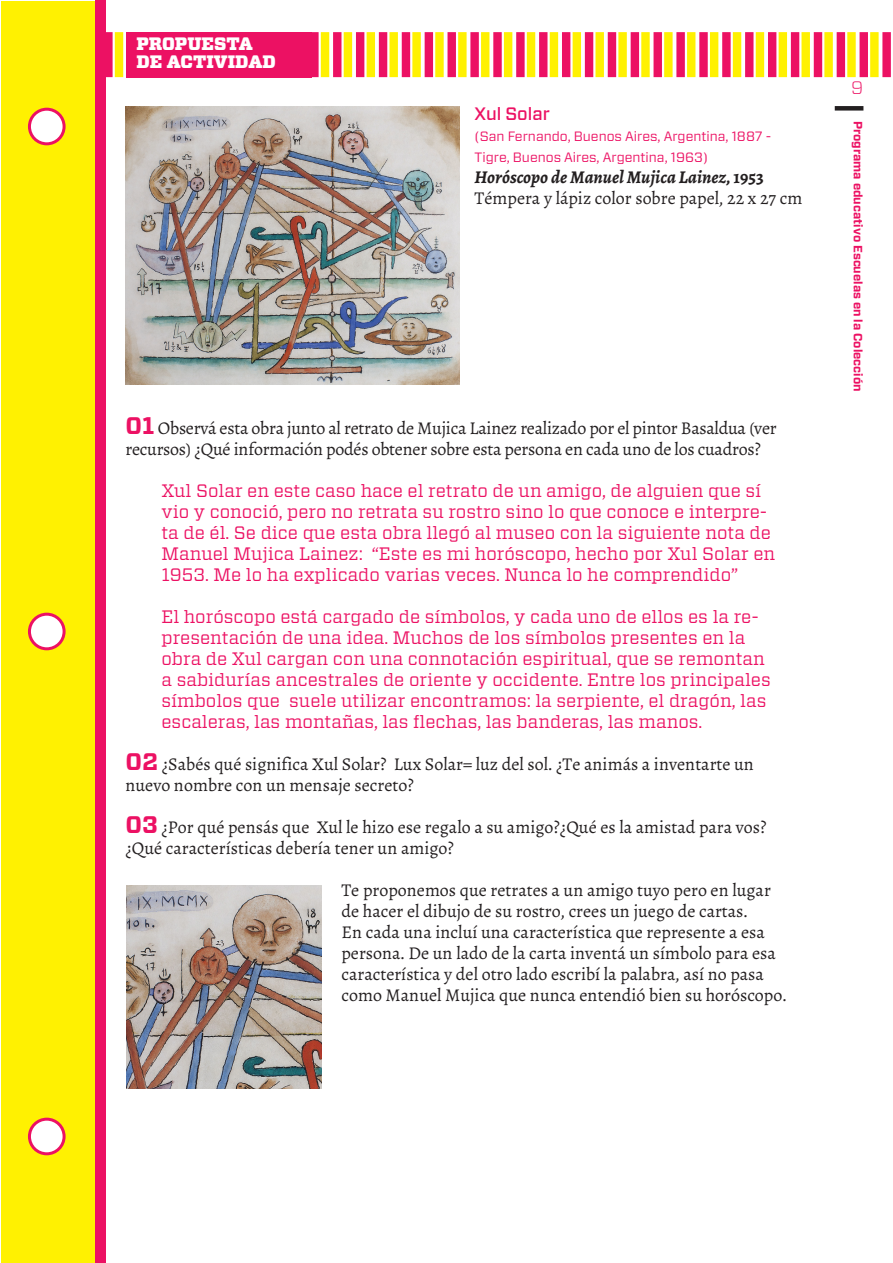
<style>
.page{position:relative;width:893px;height:1263px;background:#fff}
.page>*{position:absolute;margin:0;border:0;box-sizing:border-box;transform-origin:0 0}
.t1{font:18px/21px "Alegreya";color:#231f20}
.t2{font:18px/21px "Vitesse";color:#ec1163}
.t3{font:900 18px/18px "Vitesse";color:#fff}
.t4{font:500 18px "Vitesse Sans";color:#ec1163}
.t5{font:300 18px "Vitesse";color:#ec1163}
.t6{font:13.5px/21px "Vitesse Sans";color:#ec1163}
.t7{font:700 12px "Vitesse Sans";color:#ec1163}
.s1{font-weight:700;font-style:italic}
.s2{font-weight:700}
.s3{font-family:"Vitesse";font-weight:700;font-size:24px;color:#ec1163}
</style>
<div class="page">
<div style="left:115px;top:32px;width:8px;height:45px;background:#fff101"></div>
<div style="left:321px;top:32px;width:8px;height:45px;background:#fff101"></div>
<div style="left:344px;top:32px;width:8px;height:45px;background:#fff101"></div>
<div style="left:367px;top:32px;width:8px;height:45px;background:#fff101"></div>
<div style="left:389px;top:32px;width:9px;height:45px;background:#fff101"></div>
<div style="left:412px;top:32px;width:9px;height:45px;background:#fff101"></div>
<div style="left:435px;top:32px;width:9px;height:45px;background:#fff101"></div>
<div style="left:458px;top:32px;width:9px;height:45px;background:#fff101"></div>
<div style="left:481px;top:32px;width:8px;height:45px;background:#fff101"></div>
<div style="left:504px;top:32px;width:8px;height:45px;background:#fff101"></div>
<div style="left:527px;top:32px;width:8px;height:45px;background:#fff101"></div>
<div style="left:550px;top:32px;width:8px;height:45px;background:#fff101"></div>
<div style="left:573px;top:32px;width:8px;height:45px;background:#fff101"></div>
<div style="left:595px;top:32px;width:9px;height:45px;background:#fff101"></div>
<div style="left:618px;top:32px;width:9px;height:45px;background:#fff101"></div>
<div style="left:641px;top:32px;width:9px;height:45px;background:#fff101"></div>
<div style="left:664px;top:32px;width:9px;height:45px;background:#fff101"></div>
<div style="left:687px;top:32px;width:8px;height:45px;background:#fff101"></div>
<div style="left:710px;top:32px;width:8px;height:45px;background:#fff101"></div>
<div style="left:733px;top:32px;width:8px;height:45px;background:#fff101"></div>
<div style="left:756px;top:32px;width:8px;height:45px;background:#fff101"></div>
<div style="left:779px;top:32px;width:8px;height:45px;background:#fff101"></div>
<div style="left:801px;top:32px;width:9px;height:45px;background:#fff101"></div>
<div style="left:824px;top:32px;width:9px;height:45px;background:#fff101"></div>
<div style="left:847px;top:32px;width:9px;height:45px;background:#fff101"></div>
<div style="left:870px;top:32px;width:9px;height:45px;background:#fff101"></div>
<hr style="left:892px;top:32px;width:1px;height:45px;background:#fff101">
<div style="left:104px;top:32px;width:9px;height:45px;background:#ec1163"></div>
<div style="left:310px;top:32px;width:9px;height:45px;background:#ec1163"></div>
<div style="left:333px;top:32px;width:8px;height:45px;background:#ec1163"></div>
<div style="left:356px;top:32px;width:8px;height:45px;background:#ec1163"></div>
<div style="left:379px;top:32px;width:8px;height:45px;background:#ec1163"></div>
<div style="left:402px;top:32px;width:8px;height:45px;background:#ec1163"></div>
<div style="left:425px;top:32px;width:8px;height:45px;background:#ec1163"></div>
<div style="left:447px;top:32px;width:9px;height:45px;background:#ec1163"></div>
<div style="left:470px;top:32px;width:9px;height:45px;background:#ec1163"></div>
<div style="left:493px;top:32px;width:9px;height:45px;background:#ec1163"></div>
<div style="left:516px;top:32px;width:9px;height:45px;background:#ec1163"></div>
<div style="left:539px;top:32px;width:8px;height:45px;background:#ec1163"></div>
<div style="left:562px;top:32px;width:8px;height:45px;background:#ec1163"></div>
<div style="left:585px;top:32px;width:8px;height:45px;background:#ec1163"></div>
<div style="left:608px;top:32px;width:8px;height:45px;background:#ec1163"></div>
<div style="left:631px;top:32px;width:8px;height:45px;background:#ec1163"></div>
<div style="left:653px;top:32px;width:9px;height:45px;background:#ec1163"></div>
<div style="left:676px;top:32px;width:9px;height:45px;background:#ec1163"></div>
<div style="left:699px;top:32px;width:9px;height:45px;background:#ec1163"></div>
<div style="left:722px;top:32px;width:9px;height:45px;background:#ec1163"></div>
<div style="left:745px;top:32px;width:8px;height:45px;background:#ec1163"></div>
<div style="left:768px;top:32px;width:8px;height:45px;background:#ec1163"></div>
<div style="left:791px;top:32px;width:8px;height:45px;background:#ec1163"></div>
<div style="left:814px;top:32px;width:8px;height:45px;background:#ec1163"></div>
<div style="left:837px;top:32px;width:8px;height:45px;background:#ec1163"></div>
<div style="left:859px;top:32px;width:9px;height:45px;background:#ec1163"></div>
<div style="left:882px;top:32px;width:9px;height:45px;background:#ec1163"></div>
<div style="left:1px;top:1px;width:100px;height:1261px;background:#fff101"></div>
<div style="left:126px;top:32px;width:186px;height:45px;background:#ec1163"></div>
<div style="left:96px;top:0;width:10px;height:1263px;background:#ec1163"></div>
<div style="left:29px;top:109px;width:35px;height:35px;background:#fff;border-radius:50%"></div>
<div style="left:28px;top:108px;width:38px;height:37px;border:3px solid #ec1163;border-radius:50%"></div>
<div style="left:29px;top:1119px;width:35px;height:35px;background:#fff;border-radius:50%"></div>
<div style="left:28px;top:1118px;width:38px;height:37px;border:3px solid #ec1163;border-radius:50%"></div>
<div style="left:29px;top:614px;width:35px;height:35px;background:#fff;border-radius:50%"></div>
<div style="left:28px;top:613px;width:38px;height:37px;border:3px solid #ec1163;border-radius:50%"></div>
<div style="left:835px;top:106px;width:28px;height:5px;background:#231f20"></div>
<img style="left:126px;top:106px;width:334px;height:279px">
<img style="left:127px;top:885px;width:194px;height:204px">
<p class="t3" style="left:136px;top:35px;width:141px">PROPUESTA<br>DE ACTIVIDAD</p>
<p class="t4" style="left:475px;top:102px;width:77px">Xul Solar</p>
<p class="t6" style="left:475px;top:126px;width:298px">(San Fernando, Buenos Aires, Argentina, 1887 -<br>Tigre, Buenos Aires, Argentina, 1963)</p>
<p class="t1" style="left:475px;top:167px;width:329px"><span class="s1">Horóscopo de Manuel Mujica Lainez</span><span class="s2">, 1953<br></span>Témpera y lápiz color sobre papel, 22 x 27 cm</p>
<p class="t1" style="left:125px;top:417px;width:653px"><span class="s3">01</span> Observá esta obra junto al retrato de Mujica Lainez realizado por el pintor Basaldua (ver recursos) ¿Qué información podés obtener sobre esta persona en cada uno de los cuadros?</p>
<p class="t2" style="left:161px;top:479px;width:615px">Xul Solar en este caso hace el retrato de un amigo, de alguien que sí vio y conoció, pero no retrata su rostro sino lo que conoce e interpre&shy;ta de él. Se dice que esta obra llegó al museo con la siguiente nota de Manuel Mujica Lainez: “Este es mi horóscopo, hecho por Xul Solar en 1953. Me lo ha explicado varias veces. Nunca lo he comprendido”</p>
<p class="t2" style="left:161px;top:605px;width:611px">El horóscopo está cargado de símbolos, y cada uno de ellos es la re&shy;presentación de una idea. Muchos de los símbolos presentes en la obra de Xul cargan con una connotación espiritual, que se remontan a sabidurías ancestrales de oriente y occidente. Entre los principales símbolos que suele utilizar encontramos: la serpiente, el dragón, las escaleras, las montañas, las flechas, las banderas, las manos.</p>
<p class="t1" style="left:125px;top:753px;width:630px"><span class="s3">02</span> ¿Sabés qué significa Xul Solar? Lux Solar= luz del sol. ¿Te animás a inventarte un nuevo nombre con un mensaje secreto?</p>
<p class="t1" style="left:125px;top:816px;width:643px"><span class="s3">03</span> ¿Por qué pensás que Xul le hizo ese regalo a su amigo?¿Qué es la amistad para vos? ¿Qué características debería tener un amigo?</p>
<p class="t1" style="left:341px;top:879px;width:447px">Te proponemos que retrates a un amigo tuyo pero en lugar de hacer el dibujo de su rostro, crees un juego de cartas.<br>En cada una incluí una característica que represente a esa persona. De un lado de la carta inventá un símbolo para esa característica y del otro lado escribí la palabra, así no pasa como Manuel Mujica que nunca entendió bien su horóscopo.</p>
<p class="t5" style="left:851px;top:75px;width:14px">9</p>
<p class="t7" style="left:866px;top:121px;width:272px;rotate:90deg">Programa educativo Escuelas en la Colección</p>
</div>
